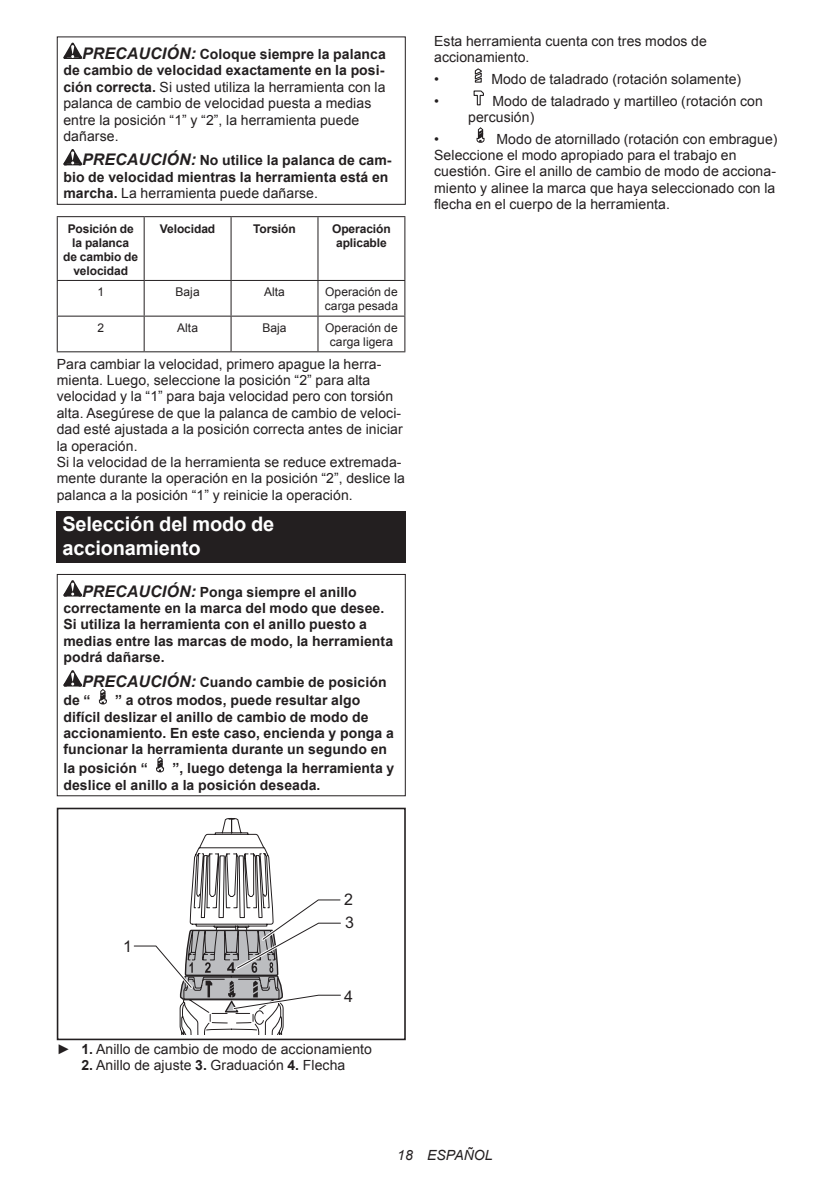
<style>
.page{position:relative;width:840px;height:1191px;background:#fff}
.page>*{position:absolute;margin:0;border:0;box-sizing:border-box;transform-origin:0 0}
.t1{font:700 20px/23.4px "Arial";letter-spacing:-.01em;color:#fff}
.t2{font:16px/23.2px "Arial";color:#231f20}
.t3{font:14px/16.4px "Arial";letter-spacing:.005em;color:#231f20}
.t4{font:700 14px/16.4px "Arial";letter-spacing:.005em;color:#231f20}
.t5{font:italic 14px "Arial";letter-spacing:.005em;color:#231f20}
.t6{font:700 12px/14px "Arial";letter-spacing:-.01em;color:#231f20;text-align:center}
.t7{font:12px/14px "Arial";letter-spacing:.005em;color:#231f20}
.s1{font-weight:700;font-style:italic;font-size:16px}
.s2{font-weight:700}
.s3{font-style:italic;font-size:16px}
.s4{font-weight:400}
</style>
<div class="page">
<svg style="left:63px;top:43px;width:19px;height:16px"></svg>
<svg style="left:63px;top:149px;width:19px;height:16px"></svg>
<div style="left:57px;top:36px;width:348px;height:169px;border:1px solid #231f20"></div>
<hr style="left:57px;top:216px;width:87px;height:1px;background:#231f20">
<hr style="left:57px;top:217px;width:1px;height:63px;background:#231f20">
<hr style="left:144px;top:216px;width:87px;height:1px;background:#231f20">
<hr style="left:144px;top:217px;width:1px;height:63px;background:#231f20">
<hr style="left:231px;top:216px;width:87px;height:1px;background:#231f20">
<hr style="left:230px;top:217px;width:1px;height:63px;background:#231f20">
<hr style="left:318px;top:216px;width:87px;height:1px;background:#231f20">
<hr style="left:317px;top:217px;width:1px;height:63px;background:#231f20">
<hr style="left:404px;top:217px;width:1px;height:63px;background:#231f20">
<hr style="left:57px;top:280px;width:87px;height:1px;background:#231f20">
<hr style="left:57px;top:281px;width:1px;height:35px;background:#231f20">
<hr style="left:144px;top:280px;width:87px;height:1px;background:#231f20">
<hr style="left:144px;top:281px;width:1px;height:35px;background:#231f20">
<hr style="left:231px;top:280px;width:87px;height:1px;background:#231f20">
<hr style="left:230px;top:281px;width:1px;height:35px;background:#231f20">
<hr style="left:318px;top:280px;width:87px;height:1px;background:#231f20">
<hr style="left:317px;top:281px;width:1px;height:35px;background:#231f20">
<hr style="left:404px;top:281px;width:1px;height:35px;background:#231f20">
<hr style="left:57px;top:316px;width:87px;height:1px;background:#231f20">
<hr style="left:57px;top:317px;width:1px;height:34px;background:#231f20">
<hr style="left:144px;top:316px;width:87px;height:1px;background:#231f20">
<hr style="left:144px;top:317px;width:1px;height:34px;background:#231f20">
<hr style="left:231px;top:316px;width:87px;height:1px;background:#231f20">
<hr style="left:230px;top:317px;width:1px;height:34px;background:#231f20">
<hr style="left:318px;top:316px;width:87px;height:1px;background:#231f20">
<hr style="left:317px;top:317px;width:1px;height:34px;background:#231f20">
<hr style="left:404px;top:317px;width:1px;height:34px;background:#231f20">
<hr style="left:57px;top:351px;width:87px;height:1px;background:#231f20">
<hr style="left:144px;top:351px;width:87px;height:1px;background:#231f20">
<hr style="left:231px;top:351px;width:87px;height:1px;background:#231f20">
<hr style="left:318px;top:351px;width:87px;height:1px;background:#231f20">
<div style="left:57px;top:511px;width:348px;height:52px;background:#231f20"></div>
<svg style="left:63px;top:580px;width:19px;height:16px"></svg>
<svg style="left:63px;top:670px;width:19px;height:16px"></svg>
<svg style="left:99px;top:689px;width:8px;height:15px"></svg>
<svg style="left:156px;top:757px;width:8px;height:15px"></svg>
<div style="left:57px;top:574px;width:348px;height:222px;border:1px solid #231f20"></div>
<div style="left:57px;top:807px;width:348px;height:233px;border:2px solid #231f20"></div>
<svg style="left:133px;top:818px;width:208px;height:216px"></svg>
<svg style="left:474px;top:68px;width:8px;height:15px"></svg>
<svg style="left:473px;top:90px;width:11px;height:16px"></svg>
<svg style="left:476px;top:127px;width:8px;height:16px"></svg>
<p class="t3" style="left:63px;top:46px;width:324px;text-indent:19px"><span class="s1">PRECAUCIÓN:</span> <span class="s2">Coloque siempre la palanca de cambio de velocidad exactamente en la posi&shy;ción correcta.</span> Si usted utiliza la herramienta con la palanca de cambio de velocidad puesta a medias entre la posición “1” y “2”, la herramienta puede dañarse.</p>
<p class="t4" style="left:63px;top:153px;width:329px;text-indent:19px"><span class="s3">PRECAUCIÓN:</span> No utilice la palanca de cam&shy;bio de velocidad mientras la herramienta está en marcha. <span class="s4">La herramienta puede dañarse.</span></p>
<p class="t6" style="left:63px;top:222px;width:76px">Posición de la palanca<br>de cambio de velocidad</p>
<p class="t6" style="left:160px;top:222px;width:57px">Velocidad</p>
<p class="t6" style="left:253px;top:222px;width:44px">Torsión</p>
<p class="t6" style="left:332px;top:222px;width:60px">Operación aplicable</p>
<p class="t7" style="left:97px;top:285px;width:8px">1</p>
<p class="t7" style="left:175px;top:285px;width:26px">Baja</p>
<p class="t7" style="left:264px;top:285px;width:22px">Alta</p>
<p class="t7" style="left:324px;top:285px;width:75px">Operación de carga pesada</p>
<p class="t7" style="left:97px;top:321px;width:8px">2</p>
<p class="t7" style="left:177px;top:321px;width:22px">Alta</p>
<p class="t7" style="left:262px;top:321px;width:26px">Baja</p>
<p class="t7" style="left:325px;top:321px;width:74px;text-align:center">Operación de carga ligera</p>
<p class="t3" style="left:57px;top:356px;width:349px">Para cambiar la velocidad, primero apague la herra&shy;mienta. Luego, seleccione la posición “2” para alta velocidad y la “1” para baja velocidad pero con torsión alta. Asegúrese de que la palanca de cambio de veloci&shy;dad esté ajustada a la posición correcta antes de iniciar la operación.<br>Si la velocidad de la herramienta se reduce extremada&shy;mente durante la operación en la posición “2”, deslice la palanca a la posición “1” y reinicie la operación.</p>
<h1 class="t1" style="left:62px;top:513px;width:213px">Selección del modo de accionamiento</h1>
<p class="t4" style="left:63px;top:584px;width:331px;text-indent:19px"><span class="s3">PRECAUCIÓN:</span> Ponga siempre el anillo correctamente en la marca del modo que desee.<br>Si utiliza la herramienta con el anillo puesto a medias entre las marcas de modo, la herramienta podrá dañarse.</p>
<p class="t4" style="left:63px;top:672px;width:324px;line-height:18.8px;text-indent:19px"><span class="s3">PRECAUCIÓN:</span> Cuando cambie de posición de “</p>
<p class="t4" style="left:63px;top:692px;width:332px;text-indent:52px">” a otros modos, puede resultar algo difícil deslizar el anillo de cambio de modo de accionamiento. En este caso, encienda y ponga a funcionar la herramienta durante un segundo en</p>
<p class="t4" style="left:63px;top:760px;width:86px">la posición “</p>
<p class="t4" style="left:63px;top:760px;width:332px;text-indent:109px">”, luego detenga la herramienta y deslice el anillo a la posición deseada.</p>
<p class="t3" style="left:434px;top:33px;width:274px">Esta herramienta cuenta con tres modos de accionamiento.</p>
<p class="t3" style="left:434px;top:71px;width:6px">•</p>
<p class="t3" style="left:491px;top:71px;width:251px">Modo de taladrado (rotación solamente)</p>
<p class="t3" style="left:434px;top:93px;width:6px">•</p>
<p class="t3" style="left:468px;top:93px;width:296px;text-indent:24px">Modo de taladrado y martilleo (rotación con percusión)</p>
<p class="t3" style="left:434px;top:131px;width:6px">•</p>
<p class="t3" style="left:434px;top:131px;width:344px;text-indent:62px">Modo de atornillado (rotación con embrague)<br>Seleccione el modo apropiado para el trabajo en cuestión. Gire el anillo de cambio de modo de acciona&shy;miento y alinee la marca que haya seleccionado con la flecha en el cuerpo de la herramienta.</p>
<p class="t2" style="left:123px;top:934px;width:10px">1</p>
<p class="t2" style="left:344px;top:887px;width:11px">2<br>3</p>
<p class="t2" style="left:344px;top:984px;width:10px">4</p>
<p class="t3" style="left:57px;top:1040px;width:316px">► <span class="s2">1.</span> Anillo de cambio de modo de accionamiento</p>
<p class="t3" style="left:81px;top:1057px;width:265px"><span class="s2">2.</span> Anillo de ajuste <span class="s2">3.</span> Graduación <span class="s2">4.</span> Flecha</p>
<p class="t5" style="left:397px;top:1146px;width:97px">18 ESPAÑOL</p>
</div>
